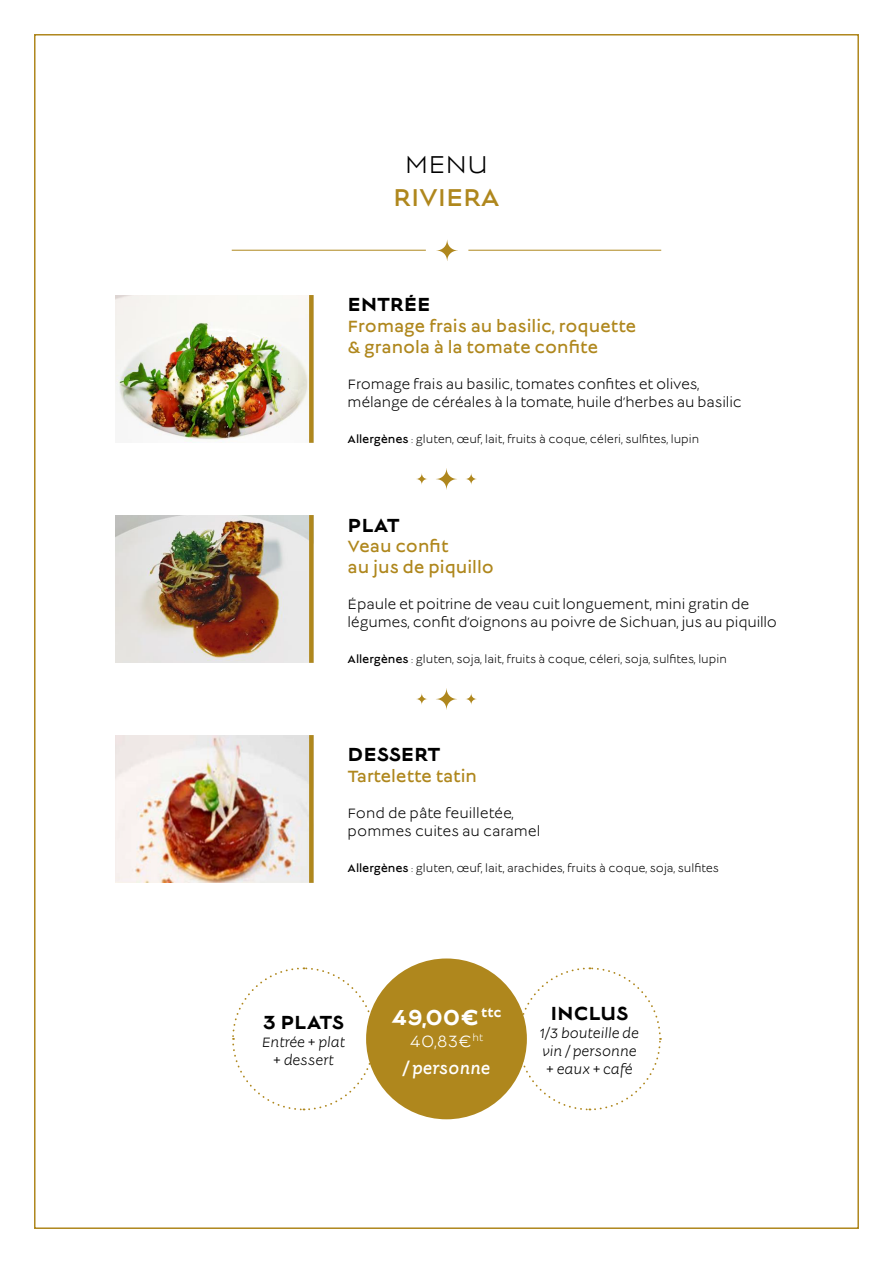
<style>
.page{position:relative;width:893px;height:1263px;background:#fff}
.page>*{position:absolute;margin:0;border:0;box-sizing:border-box;transform-origin:0 0}
.t1{font:27px "Lucien";color:#af871d}
.t2{font:27px "Lucien";color:#000}
.t3{font:700 24px "Lucien";color:#fff}
.t4{font:700 21px "Lucien";color:#000}
.t5{font:18px/21px "Lucien";color:#af871d}
.t6{font:italic 18px/27px "Lucien";color:#fff;text-align:center}
.t7{font:15px/18px "Lucien";letter-spacing:-.01em;color:#000}
.t8{font:italic 15px/18px "Lucien";color:#000;text-align:center}
.t9{font:12px "Lucien";color:#000}
.s1{font-style:inherit}
.s2{font-style:normal}
</style>
<div class="page">
<svg style="left:232px;top:967px;width:144px;height:144px"></svg>
<svg style="left:517px;top:967px;width:145px;height:144px"></svg>
<div style="left:366px;top:958px;width:161px;height:161px;background:#af871d;border-radius:50%"></div>
<hr style="left:232px;top:250px;width:194px;height:1px;background:#af871d">
<hr style="left:468px;top:250px;width:193px;height:1px;background:#af871d">
<svg style="left:436px;top:240px;width:22px;height:21px"></svg>
<svg style="left:436px;top:468px;width:21px;height:21px"></svg>
<svg style="left:416px;top:473px;width:11px;height:11px"></svg>
<svg style="left:466px;top:473px;width:11px;height:11px"></svg>
<svg style="left:436px;top:688px;width:21px;height:21px"></svg>
<svg style="left:416px;top:693px;width:11px;height:11px"></svg>
<svg style="left:466px;top:693px;width:11px;height:11px"></svg>
<img style="left:116px;top:515px;width:193px;height:148px">
<div style="left:309px;top:515px;width:5px;height:148px;background:#af871d"></div>
<img style="left:116px;top:295px;width:193px;height:148px">
<div style="left:309px;top:295px;width:5px;height:148px;background:#af871d"></div>
<img style="left:116px;top:735px;width:193px;height:148px">
<div style="left:309px;top:735px;width:5px;height:148px;background:#af871d"></div>
<h1 class="t2" style="left:405px;top:153px;width:85px">MENU</h1>
<h1 class="t1" style="left:393px;top:185px;width:108px">RIVIERA</h1>
<h3 class="t4" style="left:348px;top:294px;width:84px">ENTRÉE</h3>
<p class="t5" style="left:348px;top:317px;width:290px">Fromage frais au basilic, roquette &amp; granola à la tomate confite</p>
<p class="t7" style="left:348px;top:376px;width:396px">Fromage frais au basilic, tomates confites et olives, mélange de céréales à la tomate, huile d’herbes au basilic</p>
<p class="t9" style="left:348px;top:434px;width:353px"><span class="s1">Allergènes</span> : gluten, œuf, lait, fruits à coque, céleri, sulfites, lupin</p>
<h3 class="t4" style="left:348px;top:516px;width:54px">PLAT</h3>
<p class="t5" style="left:348px;top:537px;width:148px">Veau confit<br>au jus de piquillo</p>
<p class="t7" style="left:348px;top:596px;width:431px">Épaule et poitrine de veau cuit longuement, mini gratin de légumes, confit d’oignons au poivre de Sichuan, jus au piquillo</p>
<p class="t9" style="left:348px;top:654px;width:381px"><span class="s1">Allergènes</span> : gluten, soja, lait, fruits à coque, céleri, soja, sulfites, lupin</p>
<h3 class="t4" style="left:348px;top:745px;width:94px">DESSERT</h3>
<p class="t5" style="left:348px;top:767px;width:131px">Tartelette tatin</p>
<p class="t7" style="left:348px;top:806px;width:194px">Fond de pâte feuilletée, pommes cuites au caramel</p>
<p class="t9" style="left:348px;top:863px;width:373px"><span class="s1">Allergènes</span> : gluten, œuf, lait, arachides, fruits à coque, soja, sulfites</p>
<h3 class="t4" style="left:263px;top:1012px;width:83px">3 PLATS</h3>
<p class="t8" style="left:262px;top:1034px;width:85px">Entrée + plat + dessert</p>
<h2 class="t3" style="left:391px;top:1006px;width:112px">49,00€ <sup>ttc</sup></h2>
<p class="t6" style="left:403px;top:1029px;width:89px"><span class="s2">40,83€</span><sup>ht<br></sup>/ personne</p>
<h3 class="t4" style="left:550px;top:1003px;width:80px">INCLUS</h3>
<p class="t8" style="left:540px;top:1025px;width:101px;text-align:left">1/3 bouteille de vin / personne + eaux + café</p>
</div>
